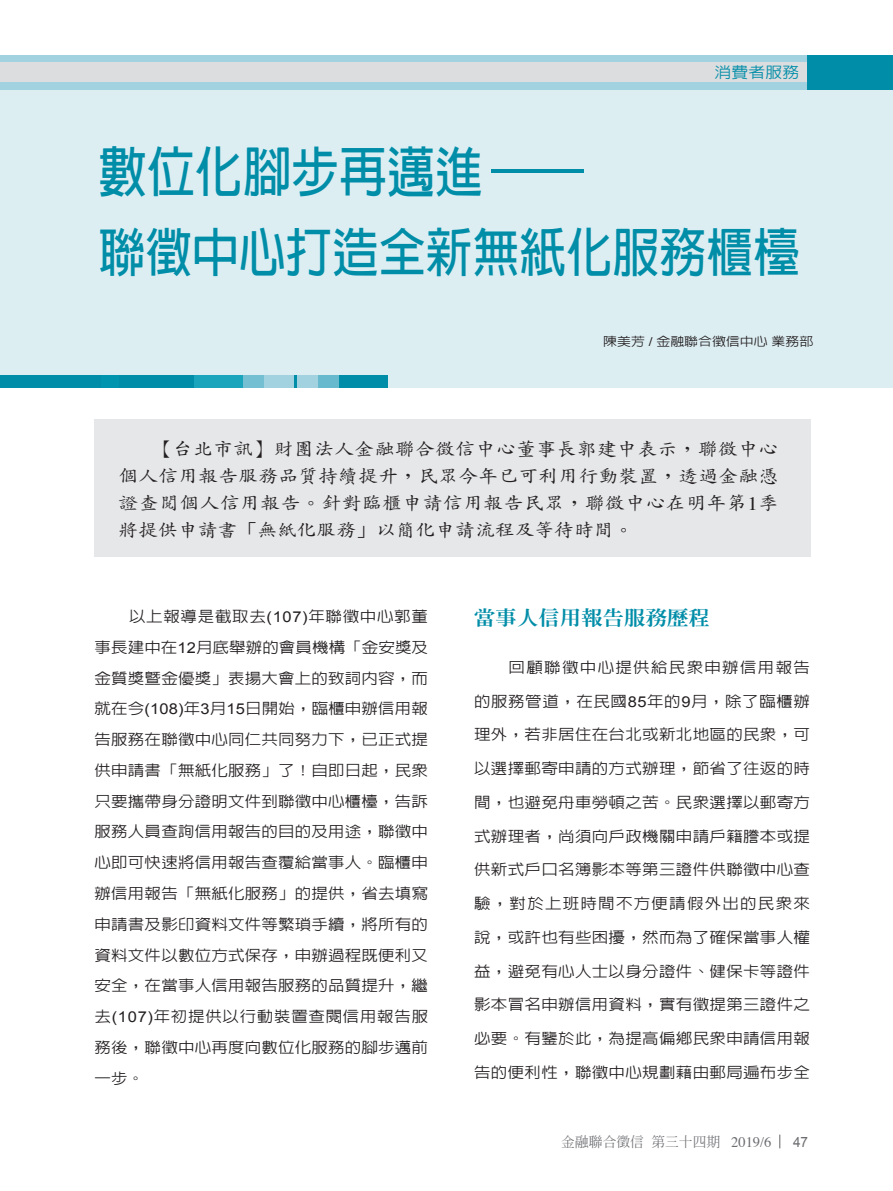
<style>
.page{position:relative;width:893px;height:1191px;background:#fff}
.page>*{position:absolute;margin:0;border:0;box-sizing:border-box;transform-origin:0 0}
._01_專題題目_01{font:700 54px "AR Hei B5";color:#008da8;scale:.89 1}
._01_專題題目_01-2{font:700 52.5px "AR Hei B5";color:#008da8;scale:.89 1}
._03_大標題{font:800 19.5px "AR Ming B5";color:#008da8;scale:1.1 1}
._06_前言{font:500 18px/27px "AR Kai B5";letter-spacing:.01em;color:#231f20;text-align:justify;scale:1.1 1}
.t1{font:500 15.3px "AR Hei B5";letter-spacing:.01em;color:#008da8;scale:1.1 1}
._07_內文{font:500 15px/30.8px "AR Hei B5";letter-spacing:.02em;color:#231f20;text-align:justify;scale:1.1 1}
._07_內文-2{font:500 15px "AR Hei B5";letter-spacing:.075em;color:#231f20;scale:1.1 1}
._07_內文-3{font:500 15px "AR Hei B5";letter-spacing:.08em;color:#231f20;scale:1.1 1}
.t2{font:14.25px "Arial";color:#6c6d70;scale:.95 1}
.t3{font:500 13.8px "AR Ming B5";color:#6c6d70}
._02_作者OK{font:500 12.3px "AR Hei B5";color:#231f20;scale:1.13 1}
.s1{font-size:108px}
.s2{font-family:"Arial";font-weight:400}
.s3{font-family:"Times";font-weight:400;font-size:18.9px}
.s4{font-family:"Times";font-weight:400;font-size:14.55px}
</style>
<div class="page">
<svg style="left:779px;top:1134px;width:1px;height:14px"></svg>
<div style="left:0;top:55px;width:893px;height:34px;background:#a2d1e0"></div>
<div style="left:0;top:62px;width:893px;height:20px;background:#dcdddf"></div>
<div style="left:0;top:90px;width:893px;height:297px;background:#ddeef3"></div>
<div style="left:0;top:375px;width:388px;height:12px;background:#008da8"></div>
<div style="left:101px;top:375px;width:17px;height:12px;background:#0094af"></div>
<div style="left:194px;top:375px;width:49px;height:12px;background:#1aa5bc"></div>
<div style="left:243px;top:375px;width:21px;height:12px;background:#74c0d2"></div>
<div style="left:264px;top:375px;width:29px;height:12px;background:#a2d1e0"></div>
<div style="left:297px;top:375px;width:21px;height:12px;background:#a2d1e0"></div>
<div style="left:318px;top:375px;width:21px;height:12px;background:#67bacd"></div>
<div style="left:94px;top:419px;width:716px;height:138px;background:#e6e7e9"></div>
<div style="left:808px;top:55px;width:85px;height:34px;background:#008da8"></div>
<p class="t1" style="left:715px;top:65px;width:79px">消費者服務</p>
<p class="_01_專題題目_01" style="left:99px;top:144px;width:555px">數位化腳步再邁進<span class="s1">—</span></p>
<p class="_01_專題題目_01-2" style="left:99px;top:225px;width:789px">聯徵中心打造全新無紙化服務櫃檯</p>
<p class="_02_作者OK" style="left:603px;top:335px;width:187px">陳美芳 <span class="s2">/</span> 金融聯合徵信中心業務部</p>
<p class="_06_前言" style="left:119px;top:435px;width:601px;text-indent:34px">【台北市訊】財團法人金融聯合徵信中心董事長郭建中表示，聯徵中心個人信用報告服務品質持續提升，民眾今年已可利用行動裝置，透過金融憑證查閱個人信用報告。針對臨櫃申請信用報告民眾，聯徵中心在明年第<span class="s3">1</span>季將提供申請書「無紙化服務」以簡化申請流程及等待時間。</p>
<p class="_07_內文" style="left:95px;top:601px;width:305px;text-indent:34px">以上報導是截取去<span class="s2">(107)</span>年聯徵中心郭董事長建中在<span class="s2">12</span>月底舉辦的會員機構「金安獎及金質獎暨金優獎」表揚大會上的致詞內容，而就在今<span class="s2">(108)</span>年<span class="s2">3</span>月<span class="s2">15</span>日開始，臨櫃申辦信用報告服務在聯徵中心同仁共同努力下，已正式提供申請書「無紙化服務」了！自即日起，民眾只要攜帶身分證明文件到聯徵中心櫃檯，告訴服務人員查詢信用報告的目的及用途，聯徵中心即可快速將信用報告查覆給當事人。臨櫃申辦信用報告「無紙化服務」的提供，省去填寫申請書及影印資料文件等繁瑣手續，將所有的資料文件以數位方式保存，申辦過程既便利又安全，在當事人信用報告服務的品質提升，繼去<span class="s2">(107)</span>年初提供以行動裝置查閱信用報告服務後，聯徵中心再度向數位化服務的腳步邁前一步。</p>
<p class="_03_大標題" style="left:474px;top:607px;width:216px">當事人信用報告服務歷程</p>
<p class="_07_內文-3" style="left:509px;top:659px;width:275px">回顧聯徵中心提供給民眾申辦信用報告</p>
<p class="_07_內文" style="left:474px;top:685px;width:307px">的服務管道，在民國<span class="s2">85</span>年的<span class="s2">9</span>月，除了臨櫃辦</p>
<p class="_07_內文" style="left:474px;top:719px;width:307px">理外，若非居住在台北或新北地區的民眾，可</p>
<p class="_07_內文" style="left:474px;top:753px;width:307px">以選擇郵寄申請的方式辦理，節省了往返的時</p>
<p class="_07_內文" style="left:474px;top:786px;width:307px">間，也避免舟車勞頓之苦。民眾選擇以郵寄方</p>
<p class="_07_內文" style="left:474px;top:820px;width:307px">式辦理者，尚須向戶政機關申請戶籍謄本或提</p>
<p class="_07_內文" style="left:474px;top:854px;width:307px">供新式戶口名簿影本等第三證件供聯徵中心查</p>
<p class="_07_內文-2" style="left:474px;top:896px;width:307px">驗，對於上班時間不方便請假外出的民眾來</p>
<p class="_07_內文" style="left:474px;top:921px;width:307px">說，或許也有些困擾，然而為了確保當事人權</p>
<p class="_07_內文" style="left:474px;top:955px;width:307px">益，避免有心人士以身分證件、健保卡等證件</p>
<p class="_07_內文" style="left:474px;top:989px;width:307px">影本冒名申辦信用資料，實有徵提第三證件之</p>
<p class="_07_內文" style="left:474px;top:1023px;width:307px">必要。有鑒於此，為提高偏鄉民眾申請信用報</p>
<p class="_07_內文" style="left:474px;top:1056px;width:307px">告的便利性，聯徵中心規劃藉由郵局遍布步全</p>
<p class="t3" style="left:561px;top:1135px;width:212px">金融聯合徵信第三十四期 <span class="s4">2019/6</span></p>
<p class="t2" style="left:793px;top:1132px;width:17px">47</p>
</div>
